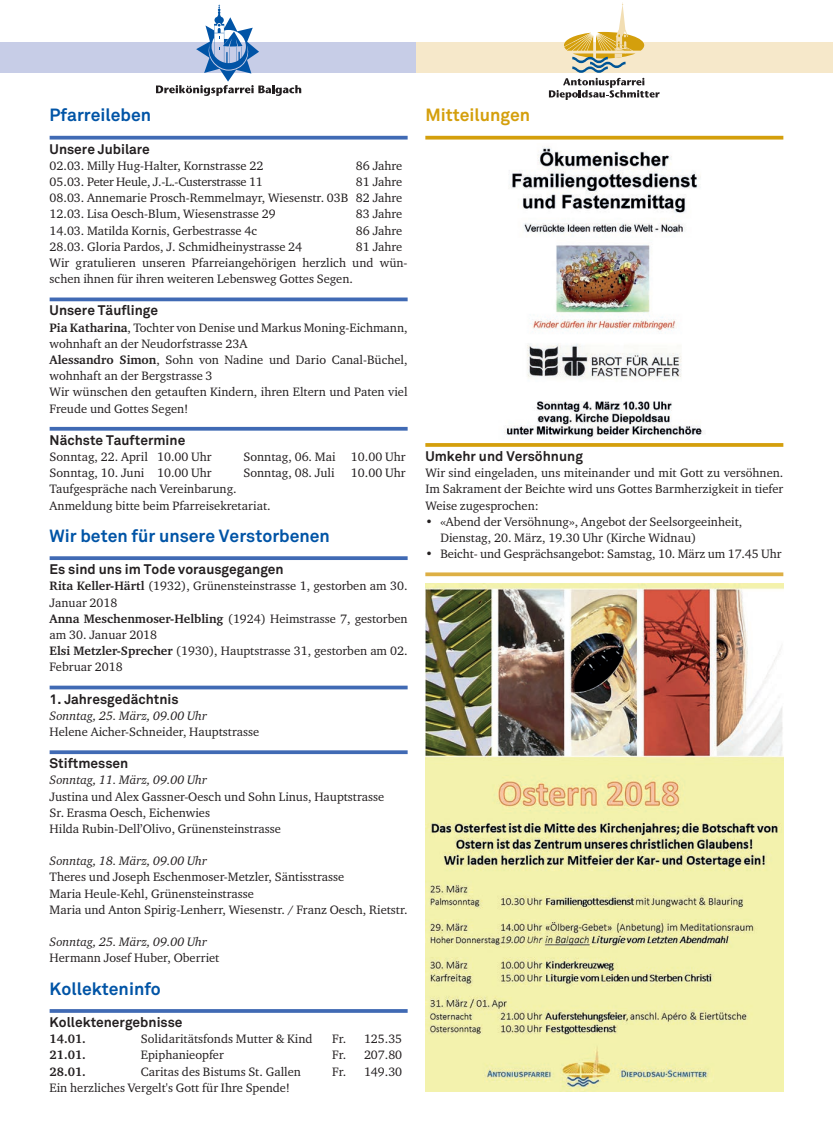
<style>
.page{position:relative;width:833px;height:1134px;background:#fff}
.page>*{position:absolute;margin:0;border:0;box-sizing:border-box;transform-origin:0 0}
.t1{font:700 17.5px "Akkurat";color:#0154a6}
.t2{font:700 17.5px "Akkurat";color:#d49f0c}
.t3{font:700 13.75px "Akkurat";color:#231f20}
.t4{font:12.5px/16.1px "Charter ITC Std";color:#231f20}
.t5{font:italic 12.5px "Charter ITC Std";color:#231f20}
.t6{font:12.5px "Charter ITC Std";letter-spacing:-.02em;color:#231f20}
.t7{font:700 12.5px "Charter ITC Std";color:#231f20}
.s1{font-weight:700}
</style>
<div class="page">
<svg style="left:50px;top:136px;width:357px;height:4px"></svg>
<svg style="left:50px;top:297px;width:357px;height:4px"></svg>
<svg style="left:50px;top:427px;width:357px;height:4px"></svg>
<svg style="left:50px;top:556px;width:357px;height:4px"></svg>
<hr style="left:50px;top:686px;width:357px;height:3px;background:#406ab4">
<svg style="left:50px;top:750px;width:357px;height:4px"></svg>
<svg style="left:50px;top:1009px;width:357px;height:4px"></svg>
<div style="left:0;top:43px;width:416px;height:30px;background:#c7cde7"></div>
<svg style="left:156px;top:5px;width:145px;height:91px"></svg>
<div style="left:416px;top:43px;width:417px;height:30px;background:#f6e8ca"></div>
<svg style="left:549px;top:2px;width:111px;height:98px"></svg>
<svg style="left:425px;top:136px;width:358px;height:4px"></svg>
<svg style="left:425px;top:443px;width:358px;height:4px"></svg>
<svg style="left:425px;top:572px;width:358px;height:4px"></svg>
<img style="left:504px;top:146px;width:199px;height:294px">
<img style="left:425px;top:583px;width:358px;height:508px">
<p class="t1" style="left:50px;top:104px;width:103px">Pfarreileben</p>
<p class="t3" style="left:50px;top:140px;width:102px">Unsere Jubilare</p>
<p class="t4" style="left:50px;top:157px;width:215px">02.03. Milly Hug-Halter, Kornstrasse 22</p>
<p class="t4" style="left:356px;top:157px;width:48px">86 Jahre</p>
<p class="t6" style="left:50px;top:174px;width:214px">05.03. Peter Heule, J.-L.-Custerstrasse 11</p>
<p class="t4" style="left:356px;top:174px;width:48px">81 Jahre</p>
<p class="t4" style="left:50px;top:190px;width:354px">08.03. Annemarie Prosch-Remmelmayr, Wiesenstr. 03B 82 Jahre</p>
<p class="t4" style="left:50px;top:206px;width:228px">12.03. Lisa Oesch-Blum, Wiesenstrasse 29</p>
<p class="t4" style="left:356px;top:206px;width:48px">83 Jahre</p>
<p class="t4" style="left:50px;top:222px;width:209px">14.03. Matilda Kornis, Gerbestrasse 4c</p>
<p class="t4" style="left:356px;top:222px;width:48px">86 Jahre</p>
<p class="t4" style="left:50px;top:238px;width:254px">28.03. Gloria Pardos, J. Schmidheinystrasse 24</p>
<p class="t4" style="left:356px;top:238px;width:48px">81 Jahre</p>
<p class="t4" style="left:50px;top:254px;width:359px">Wir gratulieren unseren Pfarreiangehörigen herzlich und wün&shy;schen ihnen für ihren weiteren Lebensweg Gottes Segen.</p>
<p class="t3" style="left:50px;top:302px;width:110px">Unsere Täuflinge</p>
<p class="t4" style="left:50px;top:319px;width:359px"><span class="s1">Pia Katharina</span>, Tochter von Denise und Markus Moning-Eichmann, wohnhaft an der Neudorfstrasse 23A</p>
<p class="t4" style="left:50px;top:351px;width:359px"><span class="s1">Alessandro Simon</span>, Sohn von Nadine und Dario Canal-Büchel, wohnhaft an der Bergstrasse 3</p>
<p class="t4" style="left:50px;top:384px;width:359px">Wir wünschen den getauften Kindern, ihren Eltern und Paten viel<br>Freude und Gottes Segen!</p>
<p class="t3" style="left:50px;top:431px;width:137px">Nächste Tauftermine</p>
<p class="t4" style="left:50px;top:448px;width:164px">Sonntag, 22. April 10.00 Uhr</p>
<p class="t4" style="left:243px;top:448px;width:164px">Sonntag, 06. Mai 10.00 Uhr</p>
<p class="t4" style="left:50px;top:465px;width:164px">Sonntag, 10. Juni 10.00 Uhr</p>
<p class="t4" style="left:243px;top:465px;width:93px">Sonntag, 08. Juli</p>
<p class="t4" style="left:351px;top:465px;width:56px">10.00 Uhr</p>
<p class="t4" style="left:50px;top:481px;width:189px">Taufgespräche nach Vereinbarung.</p>
<p class="t4" style="left:50px;top:497px;width:222px">Anmeldung bitte beim Pfarreisekretariat.</p>
<p class="t1" style="left:50px;top:525px;width:282px">Wir beten für unsere Verstorbenen</p>
<p class="t3" style="left:50px;top:561px;width:235px">Es sind uns im Tode vorausgegangen</p>
<p class="t4" style="left:50px;top:578px;width:359px"><span class="s1">Rita Keller-Härtl</span> (1932), Grünensteinstrasse 1, gestorben am 30.<br>Januar 2018</p>
<p class="t4" style="left:50px;top:610px;width:359px"><span class="s1">Anna Meschenmoser-Helbling</span> (1924) Heimstrasse 7, gestorben am 30. Januar 2018</p>
<p class="t4" style="left:50px;top:642px;width:359px"><span class="s1">Elsi Metzler-Sprecher</span> (1930), Hauptstrasse 31, gestorben am 02.<br>Februar 2018</p>
<p class="t3" style="left:50px;top:690px;width:130px">1. Jahresgedächtnis</p>
<p class="t5" style="left:50px;top:708px;width:159px">Sonntag, 25. März, 09.00 Uhr</p>
<p class="t4" style="left:50px;top:723px;width:211px">Helene Aicher-Schneider, Hauptstrasse</p>
<p class="t3" style="left:50px;top:755px;width:80px">Stiftmessen</p>
<p class="t5" style="left:50px;top:772px;width:159px">Sonntag, 11. März, 09.00 Uhr</p>
<p class="t4" style="left:50px;top:788px;width:336px">Justina und Alex Gassner-Oesch und Sohn Linus, Hauptstrasse</p>
<p class="t4" style="left:50px;top:804px;width:162px">Sr. Erasma Oesch, Eichenwies</p>
<p class="t4" style="left:50px;top:820px;width:233px">Hilda Rubin-Dell’Olivo, Grünensteinstrasse</p>
<p class="t5" style="left:50px;top:853px;width:159px">Sonntag, 18. März, 09.00 Uhr</p>
<p class="t4" style="left:50px;top:869px;width:296px">Theres und Joseph Eschenmoser-Metzler, Säntisstrasse</p>
<p class="t4" style="left:50px;top:885px;width:206px">Maria Heule-Kehl, Grünensteinstrasse</p>
<p class="t4" style="left:50px;top:901px;width:359px">Maria und Anton Spirig-Lenherr, Wiesenstr. / Franz Oesch, Rietstr.</p>
<p class="t5" style="left:50px;top:934px;width:159px">Sonntag, 25. März, 09.00 Uhr</p>
<p class="t4" style="left:50px;top:950px;width:171px">Hermann Josef Huber, Oberriet</p>
<p class="t1" style="left:50px;top:977px;width:113px">Kollekteninfo</p>
<p class="t3" style="left:50px;top:1013px;width:134px">Kollektenergebnisse</p>
<p class="t7" style="left:50px;top:1031px;width:38px">14.01.</p>
<p class="t4" style="left:141px;top:1031px;width:173px">Solidaritätsfonds Mutter &amp; Kind</p>
<p class="t4" style="left:332px;top:1031px;width:71px">Fr. 125.35</p>
<p class="t7" style="left:50px;top:1047px;width:38px">21.01.</p>
<p class="t4" style="left:141px;top:1047px;width:84px">Epiphanieopfer</p>
<p class="t4" style="left:332px;top:1047px;width:71px">Fr. 207.80</p>
<p class="t7" style="left:50px;top:1063px;width:38px">28.01.</p>
<p class="t4" style="left:141px;top:1063px;width:162px">Caritas des Bistums St. Gallen</p>
<p class="t4" style="left:332px;top:1063px;width:71px">Fr. 149.30</p>
<p class="t4" style="left:50px;top:1079px;width:242px">Ein herzliches Vergelt's Gott für Ihre Spende!</p>
<p class="t2" style="left:425px;top:104px;width:106px">Mitteilungen</p>
<p class="t3" style="left:425px;top:447px;width:159px">Umkehr und Versöhnung</p>
<p class="t4" style="left:425px;top:465px;width:359px;text-align:justify">Wir sind eingeladen, uns miteinander und mit Gott zu versöhnen.<br>Im Sakrament der Beichte wird uns Gottes Barmherzigkeit in tiefer Weise zugesprochen:</p>
<p class="t4" style="left:425px;top:513px;width:318px">• «Abend der Versöhnung», Angebot der Seelsorgeeinheit,</p>
<p class="t4" style="left:440px;top:529px;width:257px">Dienstag, 20. März, 19.30 Uhr (Kirche Widnau)</p>
<p class="t4" style="left:425px;top:545px;width:358px">• Beicht- und Gesprächsangebot: Samstag, 10. März um 17.45 Uhr</p>
</div>
